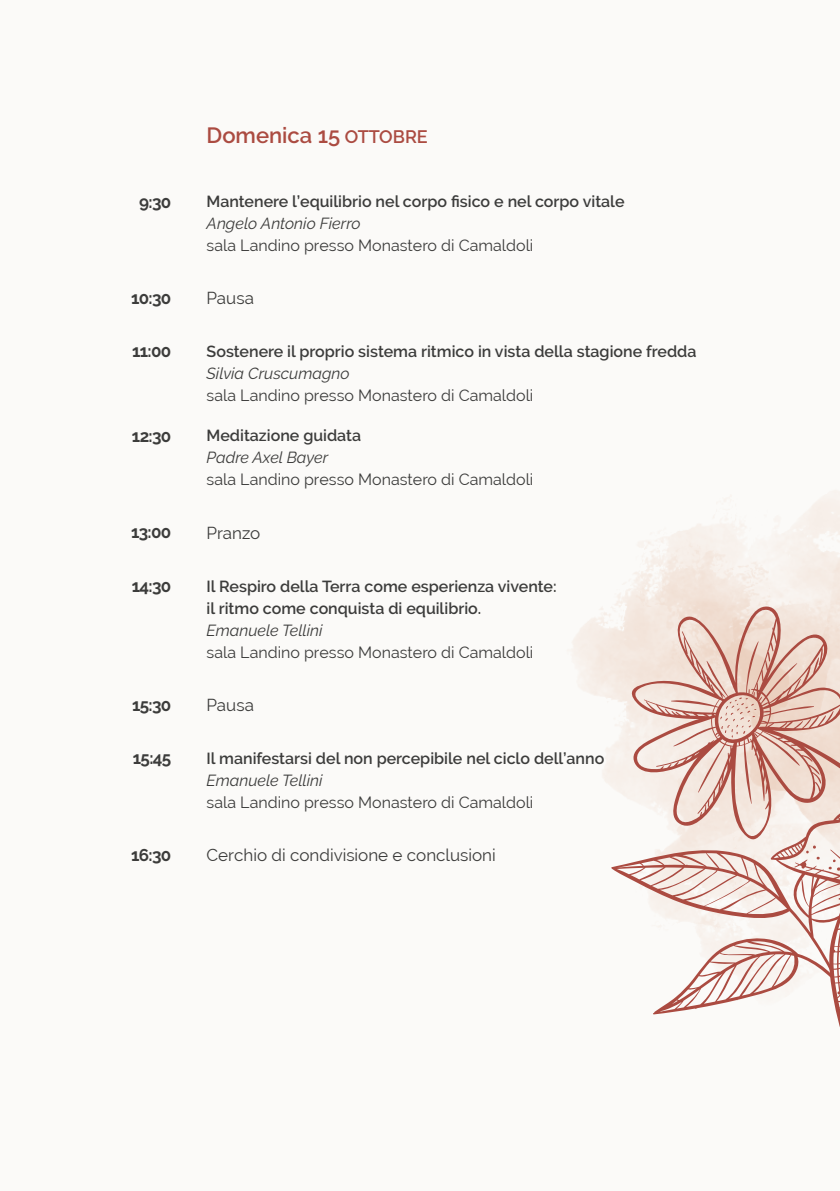
<style>
.page{position:relative;width:840px;height:1191px;background:#fff}
.page>*{position:absolute;margin:0;border:0;box-sizing:border-box;transform-origin:0 0}
.t1{font:600 22px "Raleway";color:#ab4b41}
.t2{font:17px "Raleway";color:#3c3c3b}
.t3{font:700 17px "Raleway";letter-spacing:-.04em;color:#3c3c3b}
.t4{font:600 16px/22px "Raleway";color:#3c3c3b}
.t5{font:16px "Raleway";color:#3c3c3b}
.t6{font:italic 16px "Raleway";color:#3c3c3b}
.s1{font-size:18px}
</style>
<div class="page">
<div style="left:0;top:0;width:839px;height:1191px;background:#fbfaf8"></div>
<svg style="left:627px;top:605px;width:212px;height:145px"></svg>
<svg style="left:717px;top:697px;width:39px;height:40px"></svg>
<svg style="left:611px;top:750px;width:228px;height:274px"></svg>
<p class="t3" style="left:139px;top:192px;width:34px">9:30</p>
<p class="t3" style="left:131px;top:288px;width:42px">10:30</p>
<p class="t3" style="left:132px;top:341px;width:41px">11:00</p>
<p class="t3" style="left:132px;top:426px;width:41px">12:30</p>
<p class="t3" style="left:131px;top:522px;width:42px">13:00</p>
<p class="t3" style="left:132px;top:576px;width:41px">14:30</p>
<p class="t3" style="left:132px;top:695px;width:41px">15:30</p>
<p class="t3" style="left:133px;top:748px;width:40px">15:45</p>
<p class="t3" style="left:131px;top:845px;width:42px">16:30</p>
<h1 class="t1" style="left:206px;top:122px;width:222px">Domenica 15 <span class="s1">OTTOBRE</span></h1>
<p class="t4" style="left:206px;top:191px;width:419px">Mantenere l’equilibrio nel corpo fisico e nel corpo vitale</p>
<p class="t6" style="left:206px;top:214px;width:155px">Angelo Antonio Fierro</p>
<p class="t5" style="left:206px;top:236px;width:328px">sala Landino presso Monastero di Camaldoli</p>
<p class="t2" style="left:206px;top:288px;width:49px">Pausa</p>
<p class="t4" style="left:206px;top:341px;width:491px">Sostenere il proprio sistema ritmico in vista della stagione fredda</p>
<p class="t6" style="left:206px;top:364px;width:144px">Silvia Cruscumagno</p>
<p class="t5" style="left:206px;top:386px;width:328px">sala Landino presso Monastero di Camaldoli</p>
<p class="t4" style="left:206px;top:425px;width:156px">Meditazione guidata</p>
<p class="t6" style="left:206px;top:448px;width:123px">Padre Axel Bayer</p>
<p class="t5" style="left:206px;top:470px;width:328px">sala Landino presso Monastero di Camaldoli</p>
<p class="t2" style="left:206px;top:522px;width:55px">Pranzo</p>
<p class="t4" style="left:206px;top:575px;width:351px">Il Respiro della Terra come esperienza vivente: il ritmo come conquista di equilibrio.</p>
<p class="t6" style="left:206px;top:620px;width:117px">Emanuele Tellini</p>
<p class="t5" style="left:206px;top:642px;width:328px">sala Landino presso Monastero di Camaldoli</p>
<p class="t2" style="left:206px;top:695px;width:49px">Pausa</p>
<p class="t4" style="left:206px;top:747px;width:399px">Il manifestarsi del non percepibile nel ciclo dell’anno</p>
<p class="t6" style="left:206px;top:771px;width:117px">Emanuele Tellini</p>
<p class="t5" style="left:206px;top:793px;width:328px">sala Landino presso Monastero di Camaldoli</p>
<p class="t2" style="left:206px;top:845px;width:290px">Cerchio di condivisione e conclusioni</p>
</div>
